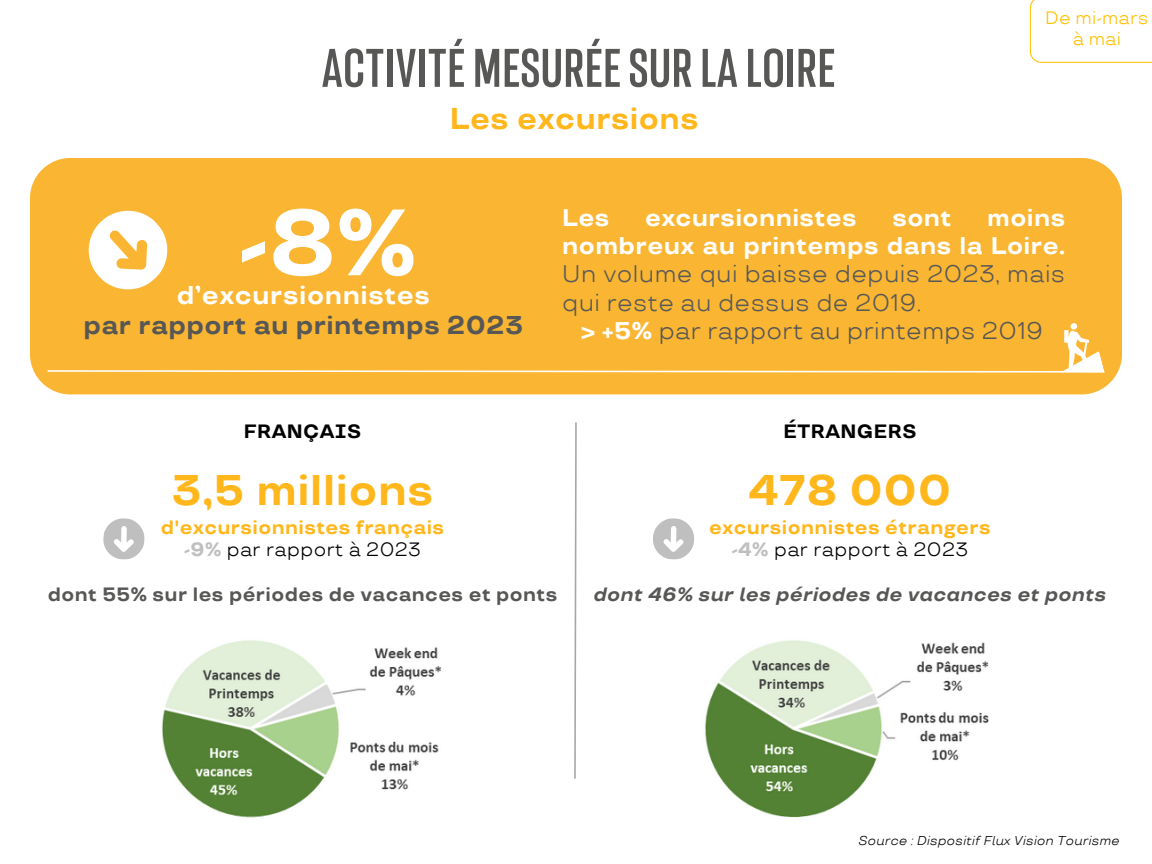
<style>
.page{position:relative;width:1152px;height:864px;background:#fff}
.page>*{position:absolute;margin:0;border:0;box-sizing:border-box;transform-origin:0 0}
.t1{font:700 93.9px "TT Travels";color:#fff}
.t2{font:700 condensed 57.6px "Resolve";letter-spacing:.02em;color:#575756}
.t3{font:700 42.6px "TT Travels";letter-spacing:.015em;color:#ffb71b}
.t4{font:700 30px "TT Travels";letter-spacing:.02em;color:#ffb71b}
.t5{font:700 25.65px/30.3px "TT Travels";letter-spacing:.015em;color:#575756;text-align:center}
.t6{font:700 24px "TT Travels";letter-spacing:.015em;color:#fff}
.t7{font:24px "TT Travels";letter-spacing:.015em;color:#595959}
.t8{font:24px "TT Travels";letter-spacing:.015em;color:#575756}
.t9{font:700 19.2px "TT Travels";letter-spacing:.02em;color:#ffb71b}
.t10{font:700 19.2px "TT Travels";letter-spacing:.02em;color:#575756}
.t11{font:italic 700 19.2px "TT Travels";letter-spacing:.02em;color:#575756}
.t12{font:19.2px "TT Travels";letter-spacing:.02em;color:#000}
.t13{font:700 19.2px "TT Travels";letter-spacing:.02em;color:#000}
.t14{font:18px "TT Travels";letter-spacing:.01em;color:#ffc000}
.t15{font:italic 12.75px "TT Travels";letter-spacing:.02em;color:#000}
.s1{font-weight:700;color:#fff}
.s2{color:#fff}
.s3{font-weight:700;color:#bfbfbf}
</style>
<div class="page">
<div style="left:30px;top:158px;width:1092px;height:236px;background:#fab632"></div>
<div style="left:30px;top:182px;width:1053px;height:5px;background:#fab632"></div>
<svg style="left:574px;top:422px;width:3px;height:357px"></svg>
<svg style="left:73px;top:195px;width:110px;height:111px"></svg>
<svg style="left:103px;top:518px;width:42px;height:42px"></svg>
<svg style="left:653px;top:518px;width:41px;height:42px"></svg>
<div style="left:47px;top:322px;width:1058px;height:61px;background:#fab632"></div>
<img style="left:162px;top:640px;width:279px;height:178px">
<img style="left:705px;top:640px;width:284px;height:177px">
<svg style="left:1030px;top:0;width:122px;height:63px"></svg>
<p class="t2" style="left:322px;top:38px;width:514px">ACTIVITÉ MESURÉESURLALOIRE</p>
<p class="t4" style="left:450px;top:102px;width:250px">Les excursions</p>
<p class="t14" style="left:1045px;top:7px;width:105px">De mi-mars</p>
<p class="t14" style="left:1073px;top:29px;width:50px">à mai</p>
<h5 class="t1" style="left:239px;top:191px;width:179px">-8%</h5>
<h4 class="t6" style="left:562px;top:205px;width:49px">Les</h4>
<h4 class="t6" style="left:645px;top:205px;width:213px">excursionnistes</h4>
<h4 class="t6" style="left:892px;top:205px;width:60px">sont</h4>
<h4 class="t6" style="left:987px;top:205px;width:79px">moins</h4>
<h4 class="t6" style="left:562px;top:233px;width:504px">nombreux au printemps dans la Loire.</h4>
<h4 class="t7" style="left:562px;top:261px;width:504px">Un volume qui baisse depuis 2023, mais</h4>
<h4 class="t7" style="left:562px;top:289px;width:361px">qui reste au dessus de 2019.</h4>
<h4 class="t8" style="left:581px;top:317px;width:464px"><span class="s1">&gt; +5%</span> par rapport au printemps 2019</h4>
<p class="t5" style="left:83px;top:281px;width:441px"><span class="s2">d’excursionnistes<br></span>par rapport au printemps 2023</p>
<h2 class="t13" style="left:244px;top:421px;width:119px">FRANÇAIS</h2>
<h3 class="t3" style="left:172px;top:466px;width:263px">3,5 millions</h3>
<p class="t9" style="left:161px;top:516px;width:285px">d'excursionnistes français</p>
<p class="t12" style="left:184px;top:539px;width:239px"><span class="s3">-9%</span> par rapport à 2023</p>
<h1 class="t10" style="left:48px;top:584px;width:511px">dont 55% sur les périodes de vacances et ponts</h1>
<p class="t13" style="left:784px;top:421px;width:135px">ÉTRANGERS</p>
<p class="t3" style="left:748px;top:466px;width:204px">478 000</p>
<h6 class="t9" style="left:709px;top:517px;width:283px">excursionnistes étrangers</h6>
<p class="t12" style="left:732px;top:539px;width:238px"><span class="s3">-4%</span> par rapport à 2023</p>
<p class="t11" style="left:594px;top:584px;width:514px">dont 46% sur les périodes de vacances et ponts</p>
<h6 class="t15" style="left:858px;top:834px;width:263px">Source : Dispositif Flux Vision Tourisme</h6>
</div>
